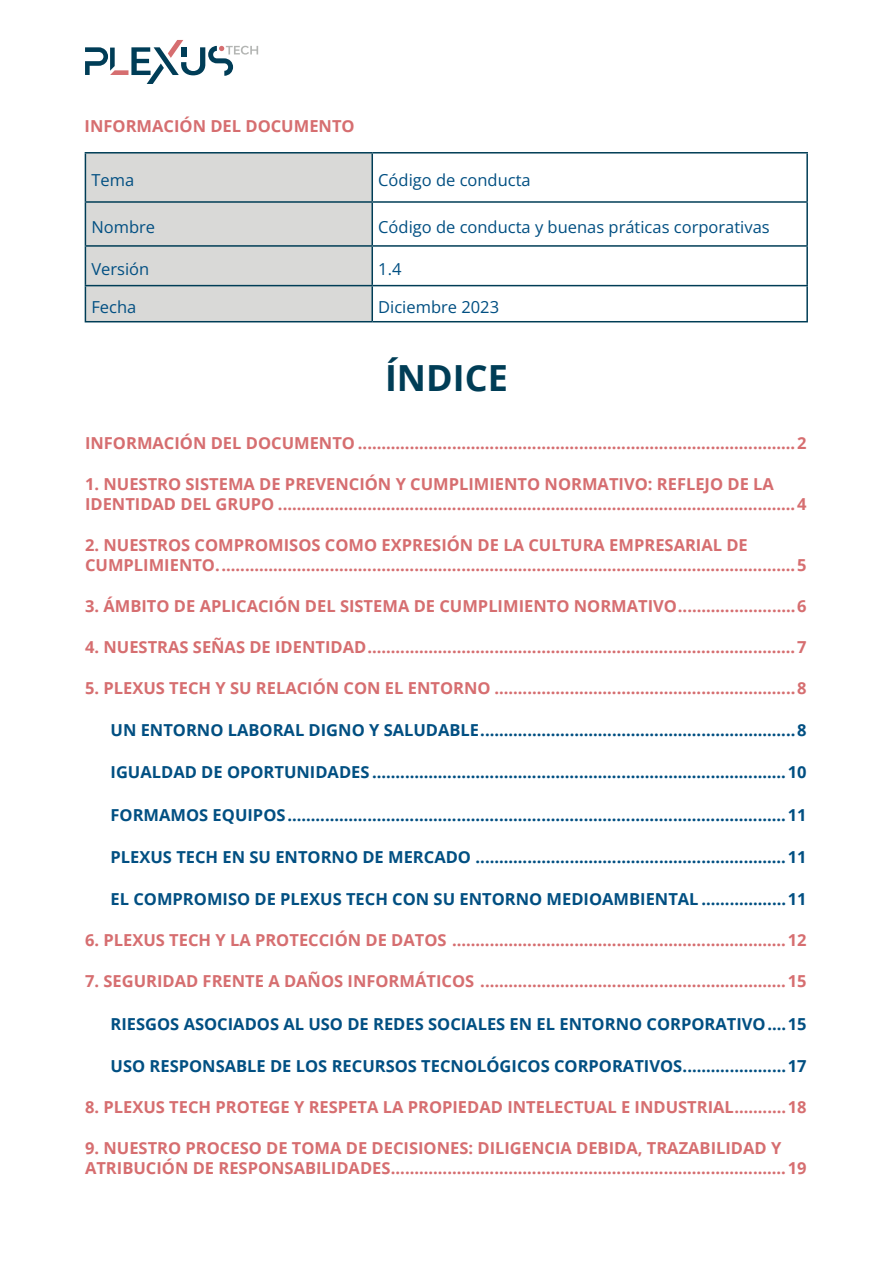
<style>
.page{position:relative;width:893px;height:1263px;background:#fff}
.page>*{position:absolute;margin:0;border:0;box-sizing:border-box;transform-origin:0 0}
.Cabecera_índice{font:700 36px "Open Sans";color:#003d56}
.t1{font:700 16.5px/19.8px "Open Sans";color:#d66e70}
.t2{font:700 16.5px "Open Sans";color:#014f82}
.Cuerpo_Texto{font:16.5px "Open Sans";color:#014f82}
</style>
<div class="page">
<svg style="left:85px;top:40px;width:173px;height:44px"></svg>
<div style="left:86px;top:154px;width:285px;height:167px;background:#d9d9d7"></div>
<hr style="left:85px;top:285px;width:287px;height:1px;background:#003d56">
<hr style="left:372px;top:285px;width:436px;height:1px;background:#003d56">
<hr style="left:85px;top:152px;width:287px;height:2px;background:#003d56">
<hr style="left:85px;top:154px;width:1px;height:47px;background:#003d56">
<hr style="left:85px;top:247px;width:1px;height:38px;background:#003d56">
<hr style="left:85px;top:286px;width:1px;height:35px;background:#003d56">
<hr style="left:85px;top:321px;width:287px;height:1px;background:#003d56">
<hr style="left:85px;top:245px;width:287px;height:2px;background:#003d56">
<hr style="left:372px;top:245px;width:436px;height:2px;background:#003d56">
<hr style="left:85px;top:201px;width:287px;height:2px;background:#003d56">
<hr style="left:85px;top:203px;width:1px;height:42px;background:#003d56">
<hr style="left:372px;top:201px;width:436px;height:2px;background:#003d56">
<hr style="left:372px;top:152px;width:436px;height:2px;background:#003d56">
<hr style="left:371px;top:154px;width:2px;height:47px;background:#003d56">
<hr style="left:806px;top:154px;width:2px;height:47px;background:#003d56">
<hr style="left:371px;top:203px;width:2px;height:42px;background:#003d56">
<hr style="left:806px;top:203px;width:2px;height:42px;background:#003d56">
<hr style="left:371px;top:247px;width:2px;height:38px;background:#003d56">
<hr style="left:806px;top:247px;width:2px;height:38px;background:#003d56">
<hr style="left:371px;top:286px;width:2px;height:35px;background:#003d56">
<hr style="left:806px;top:286px;width:2px;height:35px;background:#003d56">
<hr style="left:372px;top:321px;width:436px;height:1px;background:#003d56">
<h2 class="t1" style="left:85px;top:115px;width:272px">INFORMACIÓN DEL DOCUMENTO</h2>
<p class="Cuerpo_Texto" style="left:91px;top:169px;width:44px">Tema</p>
<p class="Cuerpo_Texto" style="left:378px;top:169px;width:154px">Código de conducta</p>
<p class="Cuerpo_Texto" style="left:91px;top:215px;width:65px">Nombre</p>
<p class="Cuerpo_Texto" style="left:378px;top:215px;width:393px">Código de conducta y buenas práticas corporativas</p>
<p class="Cuerpo_Texto" style="left:91px;top:257px;width:59px">Versión</p>
<p class="Cuerpo_Texto" style="left:378px;top:257px;width:25px">1.4</p>
<p class="Cuerpo_Texto" style="left:91px;top:295px;width:46px">Fecha</p>
<p class="Cuerpo_Texto" style="left:378px;top:295px;width:122px">Diciembre 2023</p>
<p class="Cabecera_índice" style="left:385px;top:353px;width:124px">ÍNDICE</p>
<p class="t1" style="left:85px;top:433px;width:723px">INFORMACIÓN DEL DOCUMENTO .............................................................................................2</p>
<p class="t1" style="left:85px;top:474px;width:723px">1. NUESTRO SISTEMA DE PREVENCIÓN Y CUMPLIMIENTO NORMATIVO: REFLEJO DE LA<br>IDENTIDAD DEL GRUPO ..............................................................................................................4</p>
<p class="t1" style="left:85px;top:535px;width:723px">2. NUESTROS COMPROMISOS COMO EXPRESIÓN DE LA CULTURA EMPRESARIAL DE<br>CUMPLIMIENTO...........................................................................................................................5</p>
<p class="t1" style="left:85px;top:595px;width:723px">3. ÁMBITO DE APLICACIÓN DEL SISTEMA DE CUMPLIMIENTO NORMATIVO.........................6</p>
<p class="t1" style="left:85px;top:636px;width:723px">4. NUESTRAS SEÑAS DE IDENTIDAD...........................................................................................7</p>
<p class="t1" style="left:85px;top:677px;width:723px">5. PLEXUS TECH Y SU RELACIÓN CON EL ENTORNO ................................................................8</p>
<p class="t2" style="left:111px;top:718px;width:697px">UN ENTORNO LABORAL DIGNO Y SALUDABLE...................................................................8</p>
<p class="t2" style="left:111px;top:761px;width:697px">IGUALDAD DE OPORTUNIDADES ........................................................................................10</p>
<p class="t2" style="left:111px;top:803px;width:698px">FORMAMOS EQUIPOS..........................................................................................................11</p>
<p class="t2" style="left:111px;top:845px;width:698px">PLEXUS TECH EN SU ENTORNO DE MERCADO ..................................................................11</p>
<p class="t2" style="left:111px;top:887px;width:698px">EL COMPROMISO DE PLEXUS TECH CON SU ENTORNO MEDIOAMBIENTAL ..................11</p>
<p class="t1" style="left:85px;top:930px;width:723px">6. PLEXUS TECH Y LA PROTECCIÓN DE DATOS .......................................................................12</p>
<p class="t1" style="left:85px;top:971px;width:723px">7. SEGURIDAD FRENTE A DAÑOS INFORMÁTICOS .................................................................15</p>
<p class="t2" style="left:111px;top:1012px;width:698px">RIESGOS ASOCIADOS AL USO DE REDES SOCIALES EN EL ENTORNO CORPORATIVO....15</p>
<p class="t2" style="left:111px;top:1054px;width:698px">USO RESPONSABLE DE LOS RECURSOS TECNOLÓGICOS CORPORATIVOS......................17</p>
<p class="t1" style="left:85px;top:1096px;width:723px">8. PLEXUS TECH PROTEGE Y RESPETA LA PROPIEDAD INTELECTUAL E INDUSTRIAL...........18</p>
<p class="t1" style="left:85px;top:1138px;width:723px">9. NUESTRO PROCESO DE TOMA DE DECISIONES: DILIGENCIA DEBIDA, TRAZABILIDAD Y<br>ATRIBUCIÓN DE RESPONSABILIDADES....................................................................................19</p>
</div>
